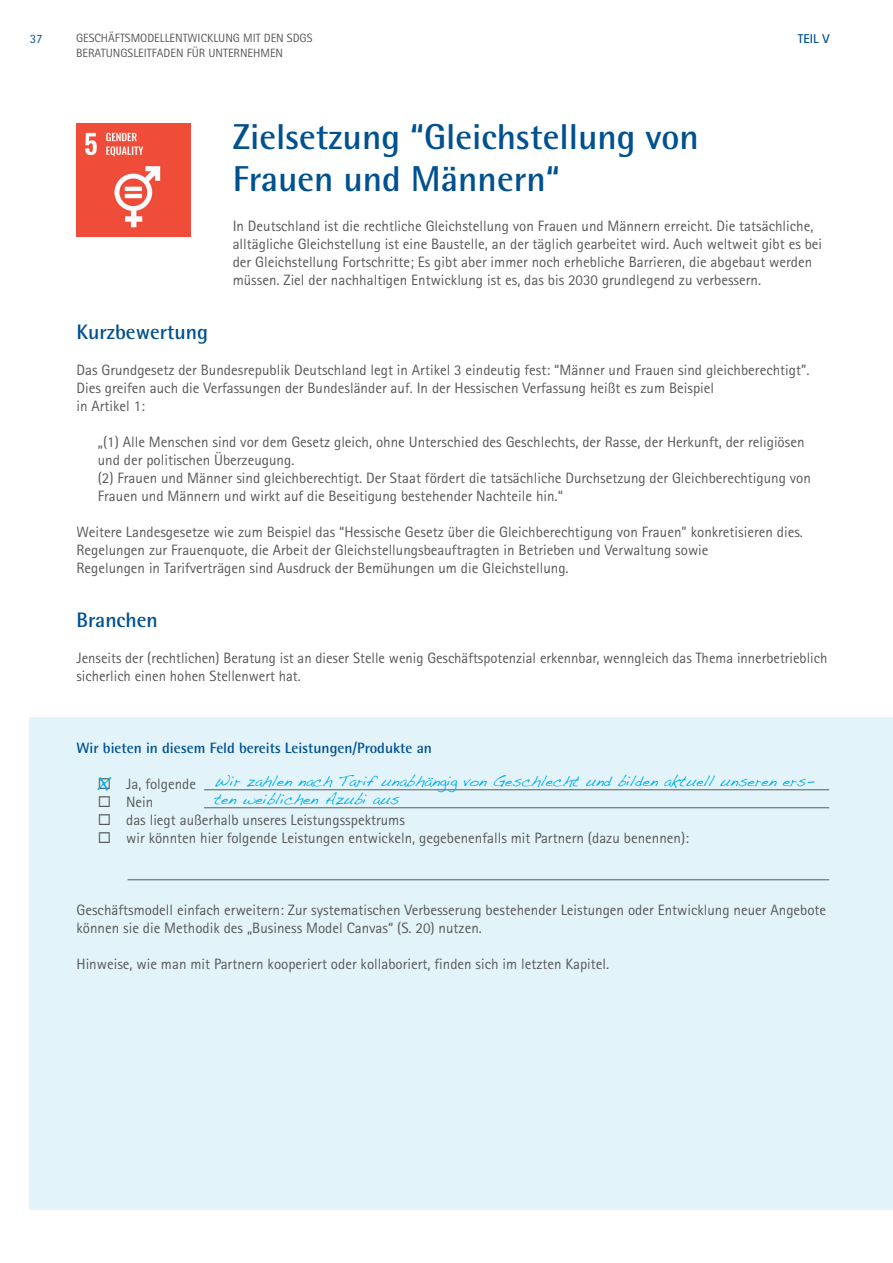
<style>
.page{position:relative;width:893px;height:1263px;background:#fff}
.page>*{position:absolute;margin:0;border:0;box-sizing:border-box;transform-origin:0 0}
.t1{font:700 36px/42px "Rotis Semi Sans Pro";color:#005190}
.t2{font:22.5px "Handwriting Dakota";color:#00aeef}
.t3{font:700 21px "Rotis Semi Sans Pro";color:#005190}
.t4{font:15px/18px "Rotis Sans Serif Pro";color:#57585a}
.t5{font:15px/18px "Handwriting Dakota";color:#00aeef}
.t6{font:700 15px "Rotis Semi Sans Pro";color:#005190}
.t7{font:700 12.75px "Rotis Sans Serif Pro";color:#005190}
.t8{font:12.75px "Rotis Sans Serif Pro";color:#005190}
.t9{font:12px/14.4px "Rotis Sans Serif Pro";color:#57585a}
</style>
<div class="page">
<div style="left:30px;top:717px;width:863px;height:493px;background:#e2f4fa"></div>
<hr style="left:204px;top:789px;width:625px;height:1px;background:#57585a">
<hr style="left:204px;top:807px;width:625px;height:1px;background:#57585a">
<hr style="left:128px;top:879px;width:701px;height:1px;background:#57585a">
<img style="left:77px;top:123px;width:113px;height:114px">
<p class="t8" style="left:30px;top:31px;width:14px">37</p>
<p class="t9" style="left:76px;top:31px;width:238px">GESCHÄFTSMODELLENTWICKLUNG MIT DEN SDGS<br>BERATUNGSLEITFADEN FÜR UNTERNEHMEN</p>
<p class="t7" style="left:798px;top:31px;width:33px">TEIL V</p>
<h1 class="t1" style="left:233px;top:115px;width:468px">Zielsetzung “Gleichstellung von<br>Frauen und Männern“</h1>
<p class="t4" style="left:233px;top:217px;width:591px">In Deutschland ist die rechtliche Gleichstellung von Frauen und Männern erreicht. Die tatsächliche, alltägliche Gleichstellung ist eine Baustelle, an der täglich gearbeitet wird. Auch weltweit gibt es bei der Gleichstellung Fortschritte; Es gibt aber immer noch erhebliche Barrieren, die abgebaut werden müssen. Ziel der nachhaltigen Entwicklung ist es, das bis 2030 grundlegend zu verbessern.</p>
<h3 class="t3" style="left:77px;top:319px;width:133px">Kurzbewertung</h3>
<p class="t4" style="left:77px;top:361px;width:734px">Das Grundgesetz der Bundesrepublik Deutschland legt in Artikel 3 eindeutig fest: “Männer und Frauen sind gleichberechtigt”.<br>Dies greifen auch die Verfassungen der Bundesländer auf. In der Hessischen Verfassung heißt es zum Beispiel<br>in Artikel 1:</p>
<p class="t4" style="left:98px;top:433px;width:715px">„(1) Alle Menschen sind vor dem Gesetz gleich, ohne Unterschied des Geschlechts, der Rasse, der Herkunft, der religiösen und der politischen Überzeugung.<br>(2) Frauen und Männer sind gleichberechtigt. Der Staat fördert die tatsächliche Durchsetzung der Gleichberechtigung von Frauen und Männern und wirkt auf die Beseitigung bestehender Nachteile hin.“</p>
<p class="t4" style="left:77px;top:523px;width:728px">Weitere Landesgesetze wie zum Beispiel das “Hessische Gesetz über die Gleichberechtigung von Frauen” konkretisieren dies.<br>Regelungen zur Frauenquote, die Arbeit der Gleichstellungsbeauftragten in Betrieben und Verwaltung sowie<br>Regelungen in Tarifverträgen sind Ausdruck der Bemühungen um die Gleichstellung.</p>
<h3 class="t3" style="left:77px;top:607px;width:83px">Branchen</h3>
<p class="t4" style="left:77px;top:649px;width:752px">Jenseits der (rechtlichen) Beratung ist an dieser Stelle wenig Geschäftspotenzial erkennbar, wenngleich das Thema innerbetrieblich sicherlich einen hohen Stellenwert hat.</p>
<p class="t6" style="left:77px;top:739px;width:357px">Wir bieten in diesem Feld bereits Leistungen/Produkte an</p>
<p class="t4" style="left:98px;top:775px;width:100px">◻ Ja, folgende</p>
<p class="t4" style="left:98px;top:793px;width:57px">◻ Nein</p>
<p class="t4" style="left:98px;top:811px;width:309px">◻ das liegt außerhalb unseres Leistungsspektrums</p>
<p class="t4" style="left:98px;top:829px;width:593px">◻ wir könnten hier folgende Leistungen entwickeln, gegebenenfalls mit Partnern (dazu benennen):</p>
<p class="t5" style="left:214px;top:771px;width:602px">Wir zahlen nach Tarif unabhängig von Geschlecht und bilden aktuell unseren ers&shy;ten weiblichen Azubi aus</p>
<h2 class="t2" style="left:96px;top:770px;width:15px">X</h2>
<p class="t4" style="left:77px;top:901px;width:751px">Geschäftsmodell einfach erweitern: Zur systematischen Verbesserung bestehender Leistungen oder Entwicklung neuer Angebote können sie die Methodik des „Business Model Canvas“ (S. 20) nutzen.</p>
<p class="t4" style="left:77px;top:955px;width:534px">Hinweise, wie man mit Partnern kooperiert oder kollaboriert, finden sich im letzten Kapitel.</p>
</div>
